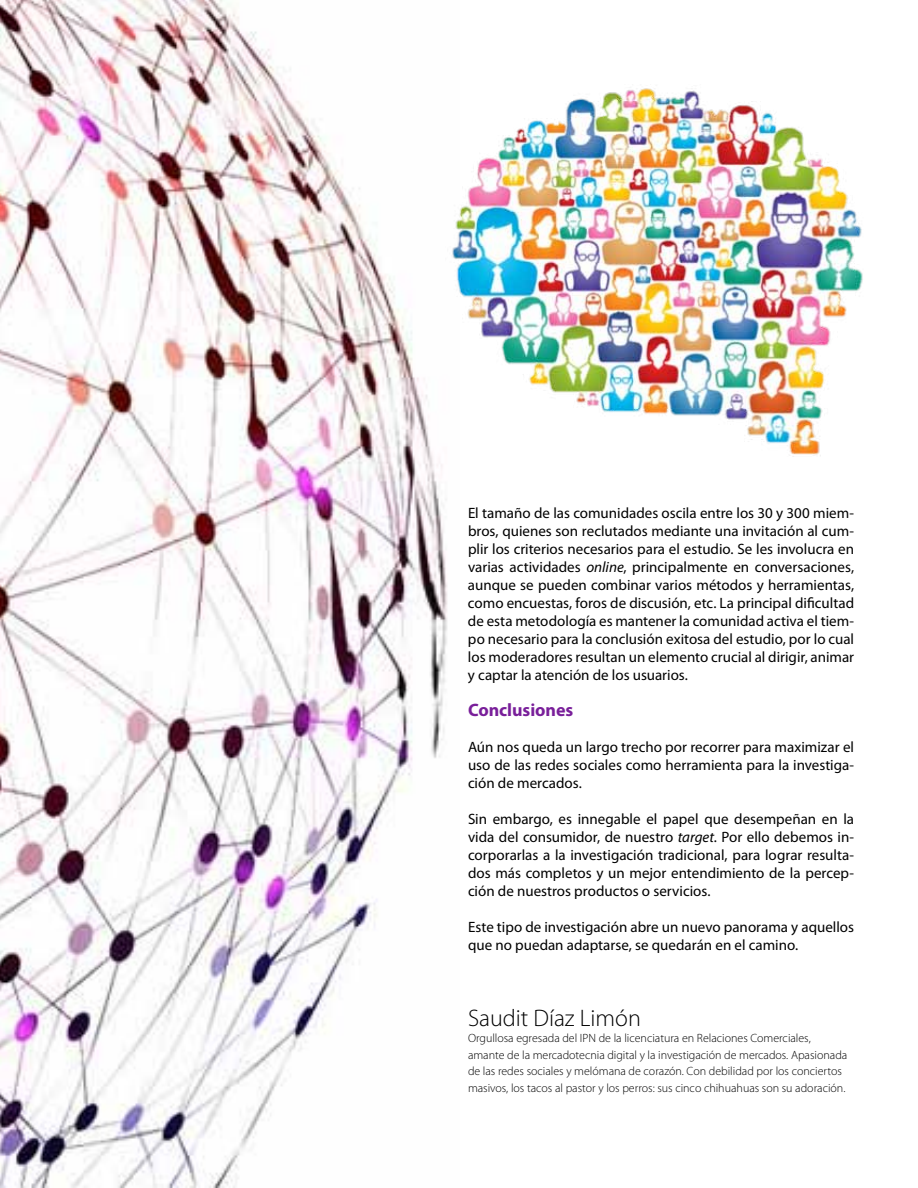
<style>
.page{position:relative;width:918px;height:1188px;background:#fff}
.page>*{position:absolute;margin:0;border:0;box-sizing:border-box;transform-origin:0 0}
.t1{font:300 24px "Myriad Pro";color:#000}
.t2{font:700 18px "Myriad Pro";letter-spacing:-.005em;color:#791f9a}
.t3{font:15px/18px "Myriad Pro";color:#000;text-align:justify}
.t4{font:300 12px/16.5px "Myriad Pro";color:#000}
.s1{font-style:italic}
</style>
<div class="page">
<img style="left:0;top:0;width:448px;height:1187px">
<img style="left:446px;top:84px;width:417px;height:372px">
<p class="t3" style="left:468px;top:504px;width:388px">El tamaño de las comunidades oscila entre los 30 y 300 miem&shy;bros, quienes son reclutados mediante una invitación al cum&shy;plir los criterios necesarios para el estudio. Se les involucra en varias actividades <span class="s1">online</span>, principalmente en conversaciones, aunque se pueden combinar varios métodos y herramientas, como encuestas, foros de discusión, etc. La principal dificultad de esta metodología es mantener la comunidad activa el tiem&shy;po necesario para la conclusión exitosa del estudio, por lo cual los moderadores resultan un elemento crucial al dirigir, animar y captar la atención de los usuarios.</p>
<p class="t2" style="left:468px;top:698px;width:107px">Conclusiones</p>
<p class="t3" style="left:468px;top:738px;width:388px">Aún nos queda un largo trecho por recorrer para maximizar el uso de las redes sociales como herramienta para la investiga&shy;ción de mercados.</p>
<p class="t3" style="left:468px;top:810px;width:388px">Sin embargo, es innegable el papel que desempeñan en la vida del consumidor, de nuestro <span class="s1">target</span>. Por ello debemos in&shy;corporarlas a la investigación tradicional, para lograr resulta&shy;dos más completos y un mejor entendimiento de la percep&shy;ción de nuestros productos o servicios.</p>
<p class="t3" style="left:468px;top:918px;width:388px">Este tipo de investigación abre un nuevo panorama y aquellos que no puedan adaptarse, se quedarán en el camino.</p>
<h1 class="t1" style="left:468px;top:1005px;width:174px">Saudit Díaz Limón</h1>
<p class="t4" style="left:468px;top:1030px;width:381px">Orgullosa egresada del IPN de la licenciatura en Relaciones Comerciales, amante de la mercadotecnia digital y la investigación de mercados. Apasionada de las redes sociales y melómana de corazón. Con debilidad por los conciertos masivos, los tacos al pastor y los perros: sus cinco chihuahuas son su adoración.</p>
</div>
